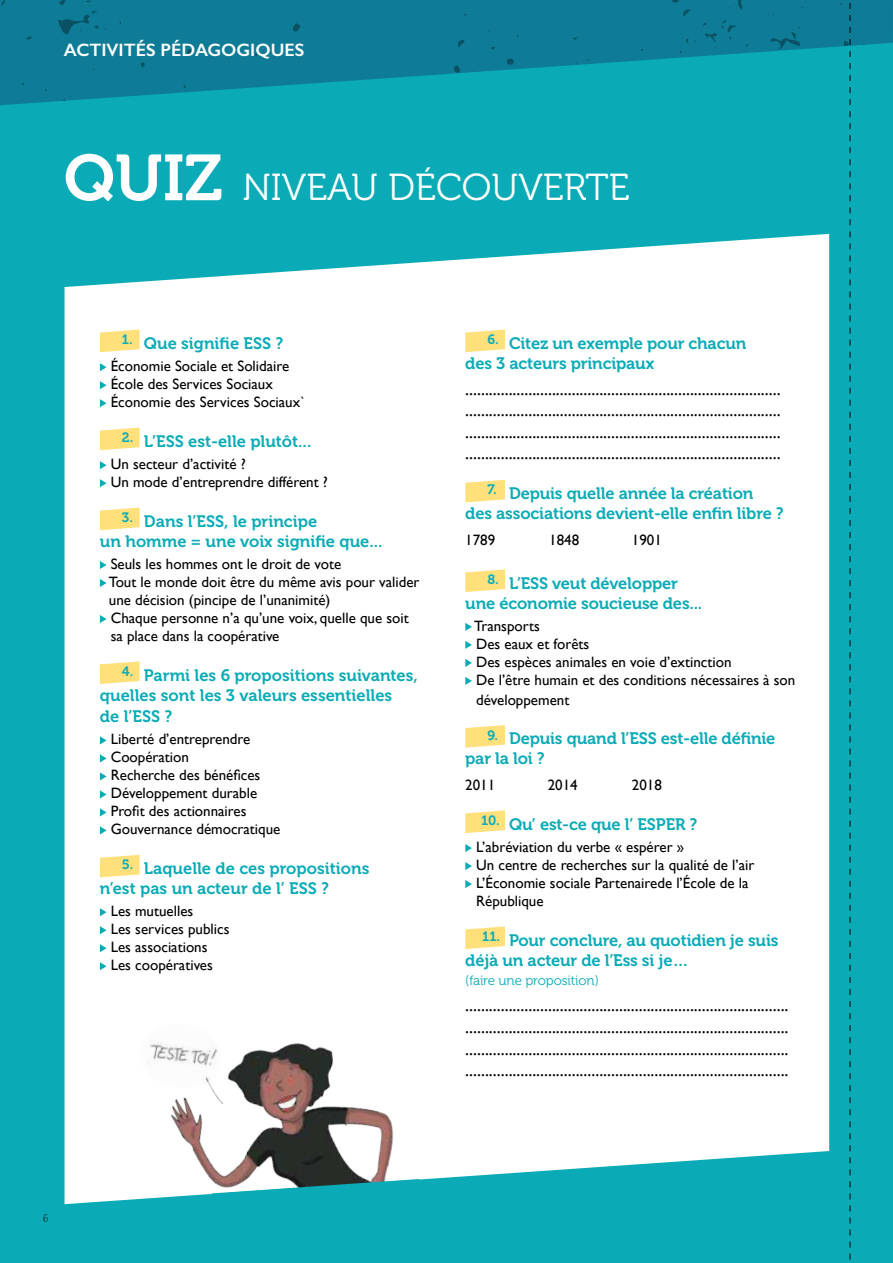
<style>
.page{position:relative;width:893px;height:1263px;background:#0aabb7}
.page>*{position:absolute;margin:0;border:0;box-sizing:border-box;transform-origin:0 0}
.t1{font:37.5px "Museo 300";color:#fff}
.t2{font:18px/21.6px "Gill Sans";color:#000;text-align:justify}
.t3{font:600 18px "Gill Sans";color:#fff}
.t4{font:16.5px/19.8px "Museo 700";letter-spacing:-.01em;color:#0aabb7}
.t5{font:15px/18px "Gill Sans";color:#000}
.t6{font:13.5px "Museo 300";letter-spacing:-.01em;color:#0aabb7}
.t7{font:300 12px "Swagger";color:#000}
.s1{font-family:"Museo 700";font-size:64.5px}
</style>
<div class="page">
<svg style="left:0;top:0;width:893px;height:105px;fill:#0e7b97"></svg>
<svg style="left:293px;top:23px;width:8px;height:9px"></svg>
<svg style="left:738px;top:0;width:6px;height:10px"></svg>
<div style="left:507px;top:58px;width:7px;height:7px;background:#0a5263;border-radius:50%"></div>
<svg style="left:454px;top:65px;width:6px;height:8px"></svg>
<svg style="left:457px;top:39px;width:8px;height:9px"></svg>
<svg style="left:672px;top:0;width:7px;height:3px"></svg>
<svg style="left:683px;top:9px;width:7px;height:8px"></svg>
<svg style="left:701px;top:72px;width:7px;height:7px"></svg>
<svg style="left:872px;top:74px;width:9px;height:19px"></svg>
<svg style="left:187px;top:49px;width:4px;height:6px"></svg>
<svg style="left:140px;top:62px;width:5px;height:5px"></svg>
<svg style="left:26px;top:36px;width:6px;height:4px"></svg>
<svg style="left:1px;top:0;width:4px;height:6px"></svg>
<svg style="left:254px;top:53px;width:4px;height:4px"></svg>
<svg style="left:675px;top:98px;width:3px;height:4px"></svg>
<svg style="left:574px;top:37px;width:3px;height:4px"></svg>
<svg style="left:703px;top:19px;width:34px;height:29px"></svg>
<svg style="left:685px;top:38px;width:11px;height:6px"></svg>
<svg style="left:61px;top:96px;width:11px;height:9px"></svg>
<svg style="left:57px;top:0;width:50px;height:35px;background:#0d748f"></svg>
<svg style="left:759px;top:27px;width:42px;height:27px"></svg>
<svg style="left:745px;top:44px;width:8px;height:5px"></svg>
<div style="left:65px;top:234px;width:764px;height:970px;background:#fff"></div>
<svg style="left:100px;top:330px;width:40px;height:22px"></svg>
<svg style="left:100px;top:363px;width:7px;height:8px"></svg>
<svg style="left:100px;top:381px;width:7px;height:8px"></svg>
<svg style="left:100px;top:399px;width:7px;height:8px"></svg>
<svg style="left:100px;top:428px;width:40px;height:22px"></svg>
<svg style="left:100px;top:461px;width:7px;height:8px"></svg>
<svg style="left:100px;top:479px;width:7px;height:8px"></svg>
<svg style="left:100px;top:508px;width:40px;height:22px"></svg>
<svg style="left:100px;top:561px;width:7px;height:8px"></svg>
<svg style="left:100px;top:579px;width:7px;height:8px"></svg>
<svg style="left:100px;top:615px;width:7px;height:8px"></svg>
<svg style="left:100px;top:661px;width:40px;height:23px"></svg>
<svg style="left:100px;top:736px;width:7px;height:8px"></svg>
<svg style="left:100px;top:754px;width:7px;height:8px"></svg>
<svg style="left:100px;top:772px;width:7px;height:8px"></svg>
<svg style="left:100px;top:790px;width:7px;height:8px"></svg>
<svg style="left:100px;top:808px;width:7px;height:8px"></svg>
<svg style="left:100px;top:826px;width:7px;height:8px"></svg>
<svg style="left:100px;top:855px;width:40px;height:22px"></svg>
<svg style="left:100px;top:908px;width:7px;height:8px"></svg>
<svg style="left:100px;top:926px;width:7px;height:8px"></svg>
<svg style="left:100px;top:944px;width:7px;height:8px"></svg>
<svg style="left:100px;top:962px;width:7px;height:8px"></svg>
<svg style="left:465px;top:330px;width:40px;height:22px"></svg>
<svg style="left:465px;top:480px;width:40px;height:22px"></svg>
<svg style="left:465px;top:569px;width:40px;height:23px"></svg>
<svg style="left:465px;top:623px;width:7px;height:8px"></svg>
<svg style="left:465px;top:641px;width:7px;height:8px"></svg>
<svg style="left:465px;top:659px;width:7px;height:8px"></svg>
<svg style="left:465px;top:677px;width:7px;height:8px"></svg>
<svg style="left:465px;top:725px;width:40px;height:23px"></svg>
<svg style="left:465px;top:810px;width:40px;height:23px"></svg>
<svg style="left:465px;top:844px;width:7px;height:8px"></svg>
<svg style="left:465px;top:862px;width:7px;height:8px"></svg>
<svg style="left:465px;top:880px;width:7px;height:8px"></svg>
<svg style="left:465px;top:926px;width:40px;height:23px"></svg>
<img style="left:104px;top:997px;width:314px;height:207px">
<svg style="left:212px;top:1179px;width:207px;height:25px"></svg>
<svg style="left:839px;top:0;width:12px;height:1260px"></svg>
<p class="t3" style="left:64px;top:39px;width:242px">ACTIVITÉS PÉDAGOGIQUES</p>
<h1 class="t1" style="left:64px;top:167px;width:567px"><span class="s1">QUIZ</span> NIVEAU DÉCOUVERTE</h1>
<p class="t4" style="left:122px;top:334px;width:163px"><sup>1.</sup> Que signifie ESS ?</p>
<p class="t5" style="left:111px;top:357px;width:196px">Économie Sociale et Solidaire<br>École des Services Sociaux<br>Économie des Services Sociaux`</p>
<p class="t4" style="left:122px;top:432px;width:191px"><sup>2.</sup> L’ESS est-elle plutôt...</p>
<p class="t5" style="left:111px;top:455px;width:219px">Un secteur d’activité ?<br>Un mode d’entreprendre différent ?</p>
<p class="t4" style="left:100px;top:512px;width:284px;text-indent:22px"><sup>3.</sup> Dans l’ESS, le principe<br>un homme = une voix signifie que...</p>
<p class="t5" style="left:109px;top:555px;width:312px">Seuls les hommes ont le droit de vote<br>Tout le monde doit être du même avis pour valider une décision (pincipe de l’unanimité)<br>Chaque personne n’a qu’une voix, quelle que soit sa place dans la coopérative</p>
<p class="t4" style="left:100px;top:665px;width:319px;text-indent:22px"><sup>4.</sup> Parmi les 6 propositions suivantes, quelles sont les 3 valeurs essentielles</p>
<p class="t4" style="left:100px;top:707px;width:74px">de l’ESS ?</p>
<p class="t5" style="left:111px;top:730px;width:171px">Liberté d’entreprendre<br>Coopération<br>Recherche des bénéfices<br>Développement durable<br>Profit des actionnaires<br>Gouvernance démocratique</p>
<p class="t4" style="left:100px;top:859px;width:271px;text-indent:22px"><sup>5.</sup> Laquelle de ces propositions n’est pas un acteur de l’ ESS ?</p>
<p class="t5" style="left:111px;top:902px;width:120px">Les mutuelles<br>Les services publics<br>Les associations<br>Les coopératives</p>
<p class="t4" style="left:465px;top:334px;width:283px;text-indent:22px"><sup>6.</sup> Citez un exemple pour chacun des 3 acteurs principaux</p>
<p class="t2" style="left:465px;top:378px;width:317px">................................................................................ ................................................................................ ................................................................................ ................................................................................</p>
<p class="t4" style="left:465px;top:484px;width:320px;text-align:center"><sup>7.</sup> Depuis quelle année la création<br>des associations devient-elle enfin libre ?</p>
<p class="t5" style="left:465px;top:531px;width:31px">1789</p>
<p class="t5" style="left:549px;top:531px;width:31px">1848</p>
<p class="t5" style="left:632px;top:531px;width:31px">1901</p>
<p class="t4" style="left:465px;top:573px;width:239px;text-align:center"><sup>8.</sup> L’ESS veut développer<br>une économie soucieuse des...</p>
<p class="t5" style="left:474px;top:617px;width:323px">Transports<br>Des eaux et forêts<br>Des espèces animales en voie d’extinction<br>De l’être humain et des conditions nécessaires à son</p>
<p class="t5" style="left:476px;top:690px;width:95px">développement</p>
<p class="t4" style="left:465px;top:729px;width:312px;text-indent:22px"><sup>9.</sup> Depuis quand l’ESS est-elle définie par la loi ?</p>
<p class="t5" style="left:465px;top:776px;width:31px">2011</p>
<p class="t5" style="left:548px;top:776px;width:31px">2014</p>
<p class="t5" style="left:632px;top:776px;width:31px">2018</p>
<p class="t4" style="left:481px;top:814px;width:218px"><sup>10.</sup> Qu’ est-ce que l’ ESPER ?</p>
<p class="t5" style="left:476px;top:838px;width:280px">L’abréviation du verbe « espérer »<br>Un centre de recherches sur la qualité de l’air L’Économie sociale Partenairede l’École de la République</p>
<p class="t4" style="left:465px;top:930px;width:315px;text-indent:17px"><sup>11.</sup> Pour conclure, au quotidien je suis déjà un acteur de l’Ess si je…</p>
<p class="t6" style="left:465px;top:973px;width:135px">(faire une proposition)</p>
<p class="t2" style="left:465px;top:994px;width:325px">.................................................................................. .................................................................................. .................................................................................. ..................................................................................</p>
<p class="t7" style="left:43px;top:1212px;width:6px">6</p>
</div>
